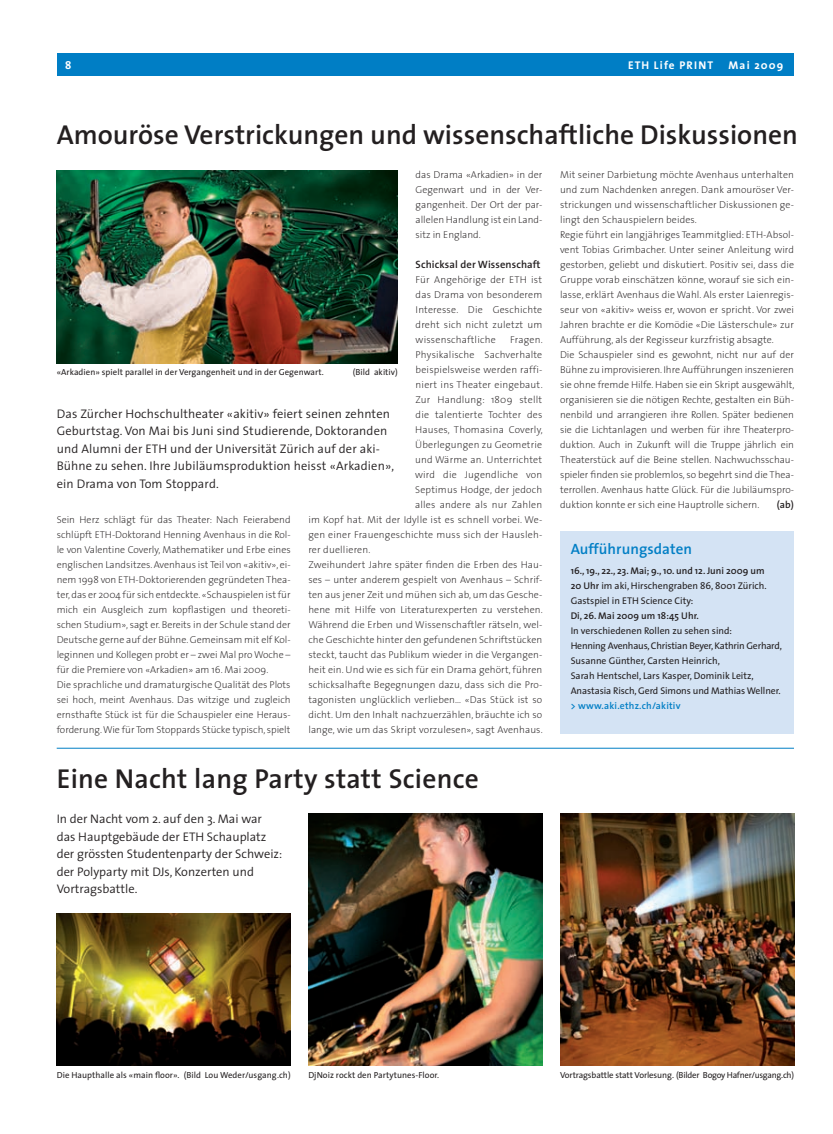
<style>
.page{position:relative;width:833px;height:1134px;background:#fff}
.page>*{position:absolute;margin:0;border:0;box-sizing:border-box;transform-origin:0 0}
.t1{font:600 27.5px "The Sans";color:#231f20}
.t2{font:600 15px "The Sans";letter-spacing:.005em;color:#007ec5}
.t3{font:300 12.5px/17.5px "The Sans";letter-spacing:.01em;color:#231f20}
.t4{font:700 11.25px "The Sans";letter-spacing:.1em;color:#fff}
.t5{font:600 10.62px "The Sans";letter-spacing:.01em;color:#231f20}
.t6{font:200 10px/15px "The Sans";color:#231f20}
.t7{font:200 10px "The Sans";letter-spacing:.02em;color:#231f20}
.t8{font:600 10px "The Sans";color:#231f20}
.t9{font:9.75px/15px "The Sans";color:#231f20}
.t10{font:600 9.75px "The Sans";color:#231f20}
.t11{font:600 9.75px "The Sans";letter-spacing:.02em;color:#007ec5}
.t12{font:8.75px "The Sans";letter-spacing:.005em;color:#231f20}
.t13{font:8.75px "The Sans";letter-spacing:-.02em;color:#231f20}
.s1{font-weight:600}
</style>
<div class="page">
<div style="left:79px;top:53px;width:715px;height:23px;background:#007ec5"></div>
<div style="left:57px;top:53px;width:23px;height:23px;background:#007ec5"></div>
<img style="left:57px;top:171px;width:341px;height:192px">
<div style="left:560px;top:531px;width:234px;height:202px;background:#d4e3f4"></div>
<hr style="left:57px;top:748px;width:737px;height:1px;background:#007ec5">
<img style="left:560px;top:814px;width:234px;height:251px">
<img style="left:308px;top:814px;width:234px;height:251px">
<img style="left:57px;top:913px;width:234px;height:152px">
<p class="t4" style="left:65px;top:55px;width:8px">8</p>
<p class="t4" style="left:628px;top:55px;width:87px">ETH Life PRINT</p>
<p class="t4" style="left:728px;top:55px;width:56px">Mai 2009</p>
<h1 class="t1" style="left:57px;top:112px;width:742px">Amouröse Verstrickungen und wissenschaftliche Diskussionen</h1>
<p class="t6" style="left:415px;top:167px;width:128px;text-align:justify">das Drama «Arkadien» in der Gegenwart und in der Ver&shy;gangenheit. Der Ort der par&shy;allelen Handlung ist ein Land&shy;sitz in England.</p>
<p class="t5" style="left:415px;top:255px;width:126px">Schicksal der Wissenschaft</p>
<p class="t6" style="left:415px;top:272px;width:128px;text-align:justify">Für Angehörige der ETH ist das Drama von besonderem Interesse. Die Geschichte dreht sich nicht zuletzt um wissenschaftliche</p>
<p class="t6" style="left:510px;top:332px;width:34px">Fragen.</p>
<p class="t7" style="left:415px;top:346px;width:128px">Physikalische Sachverhalte</p>
<p class="t7" style="left:415px;top:361px;width:128px">beispielsweise werden raffi-</p>
<p class="t7" style="left:415px;top:376px;width:129px">niert ins Theater eingebaut.</p>
<p class="t7" style="left:415px;top:391px;width:128px">Zur Handlung: 1809 stellt</p>
<p class="t7" style="left:415px;top:406px;width:128px">die talentierte Tochter des</p>
<p class="t7" style="left:415px;top:421px;width:129px">Hauses, Thomasina Coverly,</p>
<p class="t7" style="left:415px;top:436px;width:129px">Überlegungen zu Geometrie</p>
<p class="t7" style="left:415px;top:451px;width:129px">und Wärme an. Unterrichtet</p>
<p class="t7" style="left:415px;top:466px;width:129px">wird die Jugendliche von</p>
<p class="t7" style="left:415px;top:481px;width:129px">Septimus Hodge, der jedoch</p>
<p class="t7" style="left:415px;top:496px;width:129px">alles andere als nur Zahlen</p>
<p class="t7" style="left:308px;top:511px;width:235px">im Kopf hat. Mit der Idylle ist es schnell vorbei. We-</p>
<p class="t7" style="left:308px;top:526px;width:235px">gen einer Frauengeschichte muss sich der Hausleh-</p>
<p class="t7" style="left:308px;top:541px;width:64px">rer duellieren.</p>
<p class="t6" style="left:308px;top:557px;width:235px">Zweihundert Jahre später finden die Erben des Hau-</p>
<p class="t6" style="left:308px;top:572px;width:235px">ses – unter anderem gespielt von Avenhaus – Schrif-</p>
<p class="t6" style="left:308px;top:587px;width:235px">ten aus jener Zeit und mühen sich ab, um das Gesche-</p>
<p class="t6" style="left:308px;top:602px;width:236px">hene mit Hilfe von Literaturexperten zu verstehen.</p>
<p class="t6" style="left:308px;top:617px;width:235px">Während die Erben und Wissenschaftler rätseln, wel-</p>
<p class="t6" style="left:308px;top:632px;width:235px">che Geschichte hinter den gefundenen Schriftstücken</p>
<p class="t6" style="left:308px;top:647px;width:235px">steckt, taucht das Publikum wieder in die Vergangen-</p>
<p class="t6" style="left:308px;top:662px;width:235px">heit ein. Und wie es sich für ein Drama gehört, führen</p>
<p class="t6" style="left:308px;top:677px;width:235px">schicksalhafte Begegnungen dazu, dass sich die Pro-</p>
<p class="t6" style="left:308px;top:692px;width:235px">tagonisten unglücklich verlieben… «Das Stück ist so</p>
<p class="t6" style="left:308px;top:707px;width:235px">dicht. Um den Inhalt nachzuerzählen, bräuchte ich so</p>
<p class="t6" style="left:308px;top:722px;width:236px">lange, wie um das Skript vorzulesen», sagt Avenhaus.</p>
<p class="t12" style="left:57px;top:365px;width:269px">«Arkadien» spielt parallel in der Vergangenheit und in der Gegenwart.</p>
<p class="t12" style="left:353px;top:365px;width:47px">(Bild akitiv)</p>
<p class="t3" style="left:57px;top:404px;width:339px">Das Zürcher Hochschultheater «akitiv» feiert seinen zehnten Geburtstag. Von Mai bis Juni sind Studierende, Doktoranden und Alumni der ETH und der Universität Zürich auf der aki-Bühne zu sehen. Ihre Jubiläumsproduktion heisst «Arkadien», ein Drama von Tom Stoppard.</p>
<p class="t6" style="left:57px;top:512px;width:235px">Sein Herz schlägt für das Theater: Nach Feierabend schlüpft ETH-Doktorand Henning Avenhaus in die Rol&shy;le von Valentine Coverly, Mathematiker und Erbe eines englischen Landsitzes. Avenhaus ist Teil von «akitiv», ei&shy;nem 1998 von ETH-Doktorierenden gegründeten Thea&shy;ter, das er 2004 für sich entdeckte. «Schauspielen ist für mich ein Ausgleich zum kopflastigen und theoreti&shy;schen Studium», sagt er. Bereits in der Schule stand der Deutsche gerne auf der Bühne. Gemeinsam mit elf Kol&shy;leginnen und Kollegen probt er – zwei Mal pro Woche – für die Premiere von «Arkadien» am 16. Mai 2009.<br>Die sprachliche und dramaturgische Qualität des Plots sei hoch, meint Avenhaus. Das witzige und zugleich ernsthafte Stück ist für die Schauspieler eine Heraus&shy;forderung. Wie für Tom Stoppards Stücke typisch, spielt</p>
<h1 class="t1" style="left:57px;top:756px;width:424px">Eine Nacht lang Party statt Science</h1>
<p class="t3" style="left:57px;top:810px;width:227px">In der Nacht vom 2. auf den 3. Mai war das Hauptgebäude der ETH Schauplatz der grössten Studentenparty der Schweiz: der Polyparty mit DJs, Konzerten und Vortragsbattle.</p>
<p class="t6" style="left:560px;top:167px;width:236px">Mit seiner Darbietung möchte Avenhaus unterhalten und zum Nachdenken anregen. Dank amouröser Ver&shy;strickungen und wissenschaftlicher Diskussionen ge&shy;lingt den Schauspielern beides.<br>Regie führt ein langjähriges Teammitglied: ETH-Absol&shy;vent Tobias Grimbacher. Unter seiner Anleitung wird gestorben, geliebt und diskutiert. Positiv sei, dass die Gruppe vorab einschätzen könne, worauf sie sich ein&shy;lasse, erklärt Avenhaus die Wahl. Als erster Laienregis&shy;seur von «akitiv» weiss er, wovon er spricht. Vor zwei Jahren brachte er die Komödie «Die Lästerschule» zur Aufführung, als der Regisseur kurzfristig absagte.<br>Die Schauspieler sind es gewohnt, nicht nur auf der Bühne zu improvisieren. Ihre Aufführungen inszenieren sie ohne fremde Hilfe. Haben sie ein Skript ausgewählt, organisieren sie die nötigen Rechte, gestalten ein Büh&shy;nenbild und arrangieren ihre Rollen. Später bedienen sie die Lichtanlagen und werben für ihre Theaterpro&shy;duktion. Auch in Zukunft will die Truppe jährlich ein Theaterstück auf die Beine stellen. Nachwuchsschau&shy;spieler finden sie problemlos, so begehrt sind die Thea&shy;terrollen. Avenhaus hatte Glück. Für die Jubiläumspro&shy;duktion konnte er sich eine Hauptrolle sichern.</p>
<p class="t8" style="left:777px;top:496px;width:19px">(ab)</p>
<h2 class="t2" style="left:570px;top:536px;width:123px">Aufführungsdaten</h2>
<p class="t9" style="left:570px;top:563px;width:197px"><span class="s1">16., 19., 22., 23. Mai; 9., 10. und 12. Juni 2009 um<br>20 Uhr</span> im aki, Hirschengraben 86, 8001 Zürich.<br>Gastspiel in ETH Science City:</p>
<p class="t10" style="left:570px;top:607px;width:130px">Di, 26. Mai 2009 um 18:45 Uhr.</p>
<p class="t9" style="left:570px;top:623px;width:213px">In verschiedenen Rollen zu sehen sind:<br>Henning Avenhaus,Christian Beyer,Kathrin Gerhard, Susanne Günther, Carsten Heinrich,<br>Sarah Hentschel, Lars Kasper, Dominik Leitz, Anastasia Risch, Gerd Simons und Mathias Wellner.</p>
<p class="t11" style="left:571px;top:697px;width:111px">&gt; www.aki.ethz.ch/akitiv</p>
<p class="t12" style="left:57px;top:1067px;width:235px">Die Haupthalle als «main floor». (Bild Lou Weder/usgang.ch)</p>
<p class="t12" style="left:308px;top:1067px;width:132px">DjNoiz rockt den Partytunes-Floor.</p>
<p class="t13" style="left:560px;top:1067px;width:235px">Vortragsbattle statt Vorlesung. (Bilder Bogoy Hafner/usgang.ch)</p>
</div>
